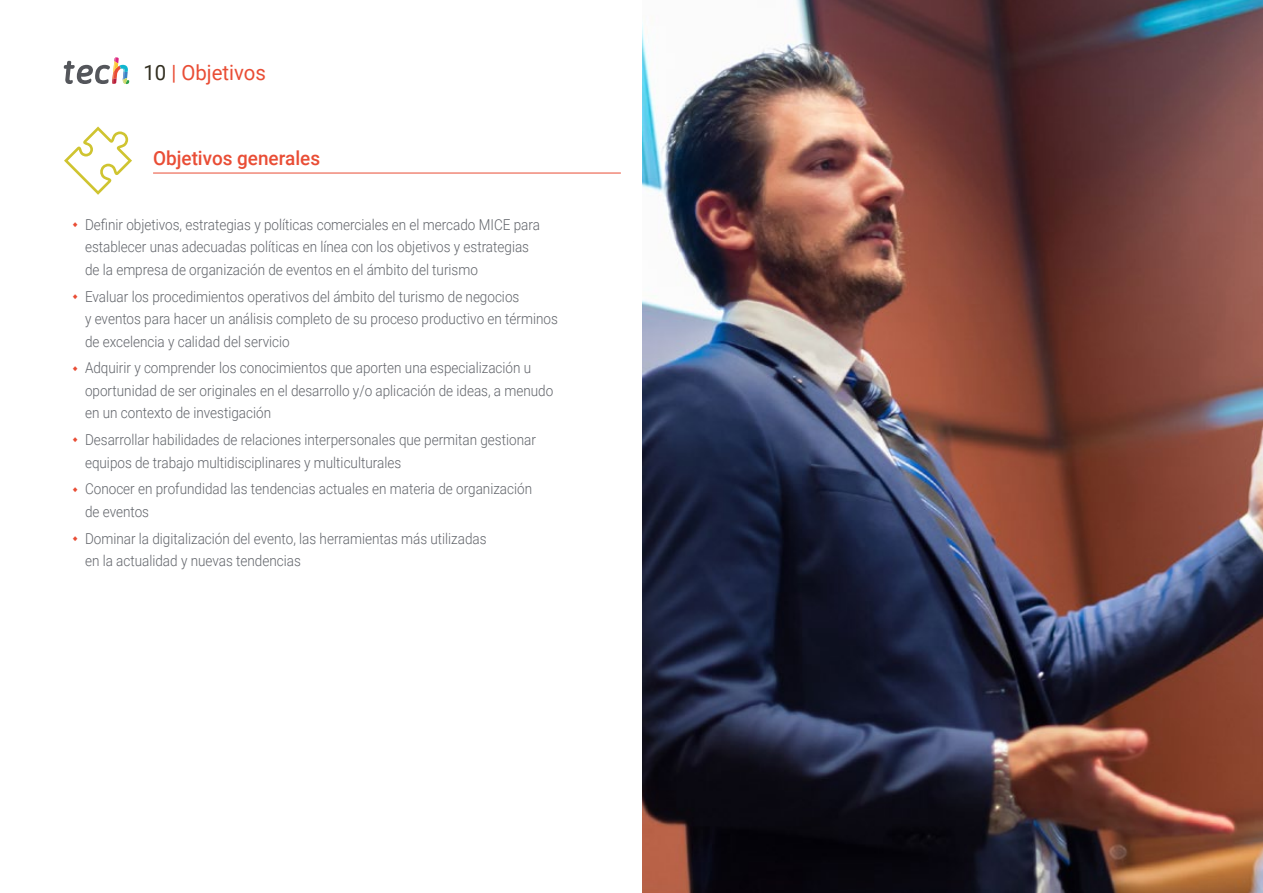
<style>
.page{position:relative;width:1263px;height:893px;background:#fff}
.page>*{position:absolute;margin:0;border:0;box-sizing:border-box;transform-origin:0 0}
.t1{font:21px "Roboto";color:#e94d35}
.t2{font:500 19.5px "Roboto";color:#e94d35}
.t3{font:300 15px/22.5px "Roboto";color:#61646a;scale:.9 1}
.s1{color:#312e20}
</style>
<div class="page">
<hr style="left:153px;top:173px;width:468px;height:1px;background:#e94d35">
<svg style="left:64px;top:126px;width:68px;height:69px"></svg>
<img style="left:642px;top:0;width:621px;height:893px">
<svg style="left:64px;top:57px;width:65px;height:27px"></svg>
<h1 class="t1" style="left:144px;top:57px;width:124px"><span class="s1">10</span> | Objetivos</h1>
<h2 class="t2" style="left:153px;top:144px;width:169px">Objetivos generales</h2>
<p class="t3" style="left:85px;top:213px;width:507px">Definir objetivos, estrategias y políticas comerciales en el mercado MICE para establecer unas adecuadas políticas en línea con los objetivos y estrategias de la empresa de organización de eventos en el ámbito del turismo</p>
<p class="t3" style="left:85px;top:284px;width:527px">Evaluar los procedimientos operativos del ámbito del turismo de negocios<br>y eventos para hacer un análisis completo de su proceso productivo en términos de excelencia y calidad del servicio</p>
<p class="t3" style="left:85px;top:356px;width:522px">Adquirir y comprender los conocimientos que aporten una especialización u oportunidad de ser originales en el desarrollo y/o aplicación de ideas, a menudo en un contexto de investigación</p>
<p class="t3" style="left:85px;top:428px;width:502px">Desarrollar habilidades de relaciones interpersonales que permitan gestionar equipos de trabajo multidisciplinares y multiculturales</p>
<p class="t3" style="left:85px;top:477px;width:498px">Conocer en profundidad las tendencias actuales en materia de organización de eventos</p>
<p class="t3" style="left:85px;top:526px;width:448px">Dominar la digitalización del evento, las herramientas más utilizadas en la actualidad y nuevas tendencias</p>
</div>
